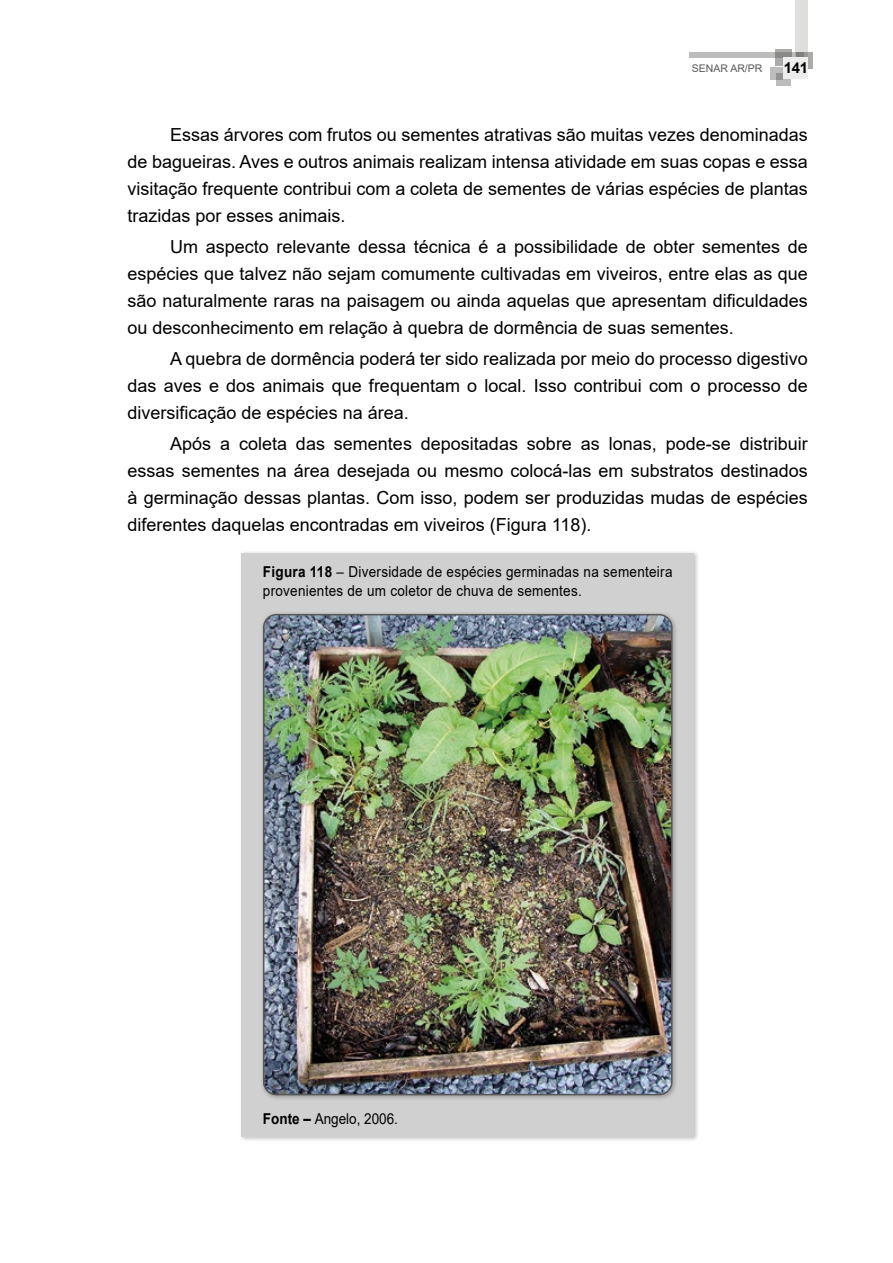
<style>
.page{position:relative;width:893px;height:1263px;background:#fff}
.page>*{position:absolute;margin:0;border:0;box-sizing:border-box;transform-origin:0 0}
.t1{font:18px/27px "Arial";color:#000;text-align:justify}
.t2{font:15px/19.5px "Arial";letter-spacing:.02em;color:#000;scale:.9 1}
.t3{font:15px "Arial";color:#000;scale:.9 1}
.t4{font:700 15px "Arial";color:#000}
.t5{font:10.5px "Arial";color:#575756}
.s1{font-weight:700}
</style>
<div class="page">
<svg style="left:776px;top:73px;width:15px;height:12px"></svg>
<svg style="left:770px;top:67px;width:12px;height:12px"></svg>
<div style="left:796px;top:52px;width:17px;height:16px;background:#ababaa"></div>
<svg style="left:775px;top:50px;width:17px;height:16px"></svg>
<svg style="left:689px;top:52px;width:107px;height:6px"></svg>
<svg style="left:796px;top:0;width:12px;height:58px"></svg>
<div style="left:784px;top:58px;width:24px;height:21px;background:#ededed"></div>
<div style="left:239px;top:551px;width:460px;height:591px;background:#000;opacity:.25"></div>
<div style="left:242px;top:553px;width:452px;height:583px;background:#d0d0d0"></div>
<div style="left:261px;top:611px;width:417px;height:489px;background:#000;opacity:.25"></div>
<img style="left:264px;top:615px;width:408px;height:479px">
<div style="left:263px;top:614px;width:410px;height:481px;border:2px solid #575756;border-radius:13px"></div>
<p class="t5" style="left:692px;top:61px;width:72px">SENAR AR/PR</p>
<p class="t4" style="left:784px;top:57px;width:26px">141</p>
<p class="t1" style="left:128px;top:121px;width:682px;text-indent:43px">Essas árvores com frutos ou sementes atrativas são muitas vezes denominadas de bagueiras. Aves e outros animais realizam intensa atividade em suas copas e essa visitação frequente contribui com a coleta de sementes de várias espécies de plantas trazidas por esses animais.</p>
<p class="t1" style="left:128px;top:233px;width:682px;text-indent:43px">Um aspecto relevante dessa técnica é a possibilidade de obter sementes de espécies que talvez não sejam comumente cultivadas em viveiros, entre elas as que são naturalmente raras na paisagem ou ainda aquelas que apresentam dificuldades ou desconhecimento em relação à quebra de dormência de suas sementes.</p>
<p class="t1" style="left:128px;top:345px;width:682px;text-indent:43px">A quebra de dormência poderá ter sido realizada por meio do processo digestivo das aves e dos animais que frequentam o local. Isso contribui com o processo de diversificação de espécies na área.</p>
<p class="t1" style="left:128px;top:430px;width:682px;text-indent:43px">Após a coleta das sementes depositadas sobre as lonas, pode-se distribuir essas sementes na área desejada ou mesmo colocá-las em substratos destinados à germinação dessas plantas. Com isso, podem ser produzidas mudas de espécies diferentes daquelas encontradas em viveiros (Figura 118).</p>
<p class="t2" style="left:263px;top:562px;width:457px"><span class="s1">Figura 118</span> – Diversidade de espécies germinadas na sementeira provenientes de um coletor de chuva de sementes.</p>
<p class="t3" style="left:263px;top:1108px;width:152px"><span class="s1">Fonte –</span> Angelo, 2006.</p>
</div>
